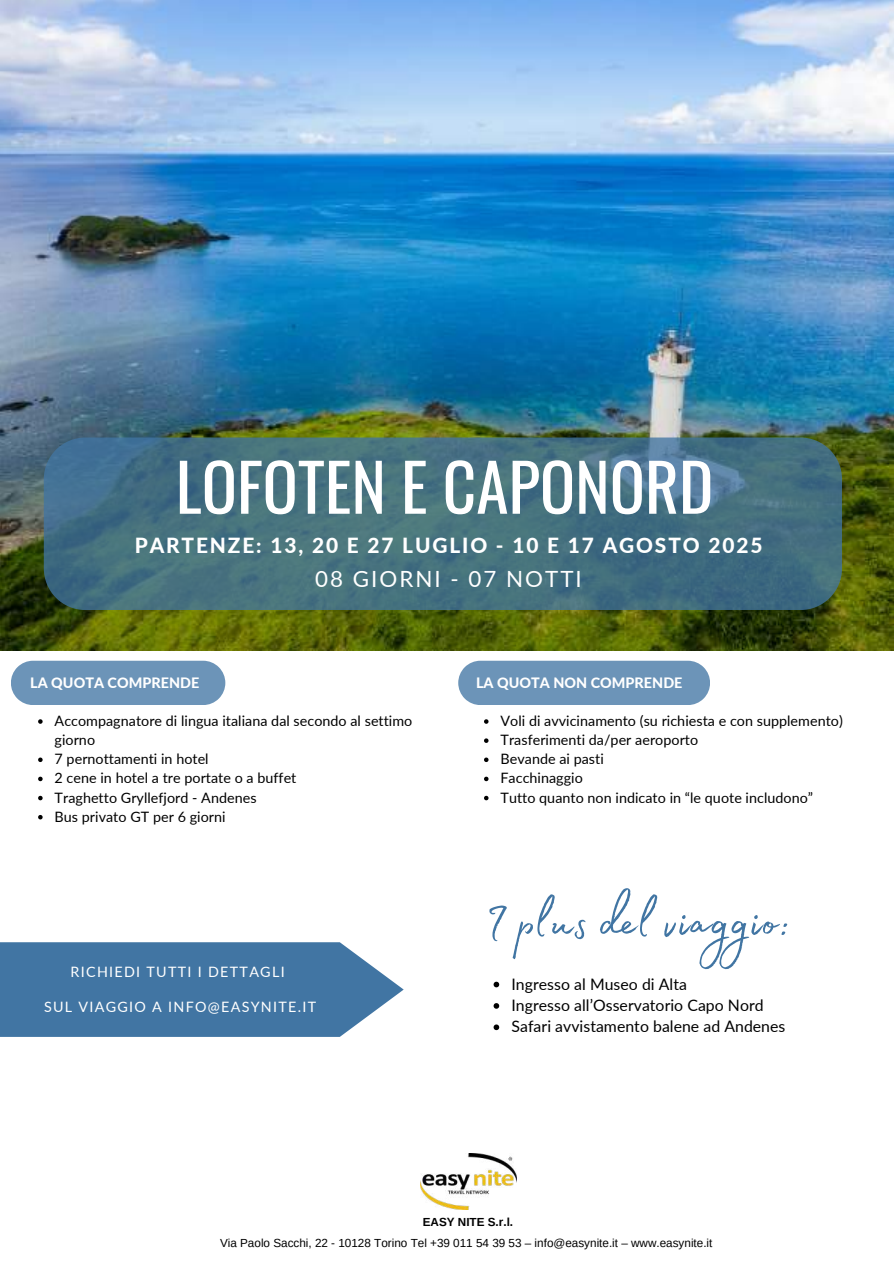
<style>
.page{position:relative;width:894px;height:1264px;background:#fff}
.page>*{position:absolute;margin:0;border:0;box-sizing:border-box;transform-origin:0 0}
.t1{font:65.4px "Oswald";color:#fff}
.t2{font:60.75px "Madelyn Fill";letter-spacing:.005em;color:#4175a3}
.t3{font:22.35px "Lato";letter-spacing:.09em;color:#fff}
.t4{font:800 20.85px "Lato";letter-spacing:.09em;color:#fff}
.t5{font:15.75px/21.3px "Lato";letter-spacing:.005em;color:#000}
.t6{font:14.25px/19.2px "Lato";letter-spacing:.005em;color:#000}
.t7{font:14.25px "Lato";letter-spacing:.09em;color:#fff}
.t8{font:800 14.25px "Lato";color:#fff}
.t9{font:11.7px "Arimo";color:#000}
.t10{font:700 11.7px "Arimo";color:#000}
</style>
<div class="page">
<img style="left:0;top:0;width:893px;height:650px">
<svg style="left:44px;top:437px;width:797px;height:173px;background:#45707f"></svg>
<div style="left:11px;top:660px;width:214px;height:45px;background:#6c94b8"></div>
<div style="left:458px;top:660px;width:252px;height:45px;background:#6c94b8"></div>
<img style="left:420px;top:1153px;width:96px;height:55px">
<svg style="left:0;top:942px;width:403px;height:94px;background:#507faa"></svg>
<svg style="left:38px;top:719px;width:5px;height:4px"></svg>
<svg style="left:38px;top:757px;width:5px;height:5px"></svg>
<svg style="left:38px;top:776px;width:5px;height:5px"></svg>
<svg style="left:38px;top:795px;width:5px;height:5px"></svg>
<svg style="left:38px;top:815px;width:5px;height:4px"></svg>
<svg style="left:484px;top:719px;width:4px;height:4px"></svg>
<svg style="left:484px;top:738px;width:4px;height:5px"></svg>
<svg style="left:484px;top:757px;width:4px;height:5px"></svg>
<svg style="left:484px;top:776px;width:4px;height:5px"></svg>
<svg style="left:484px;top:795px;width:4px;height:5px"></svg>
<svg style="left:493px;top:981px;width:6px;height:6px"></svg>
<svg style="left:493px;top:1003px;width:6px;height:5px"></svg>
<svg style="left:493px;top:1024px;width:6px;height:6px"></svg>
<h1 class="t1" style="left:176px;top:435px;width:539px">LOFOTEN E CAPONORD</h1>
<h3 class="t4" style="left:135px;top:532px;width:629px">PARTENZE: 13, 20 E 27 LUGLIO - 10 E 17 AGOSTO 2025</h3>
<h3 class="t3" style="left:315px;top:565px;width:268px">08 GIORNI - 07 NOTTI</h3>
<p class="t8" style="left:30px;top:673px;width:170px">LA QUOTA COMPRENDE</p>
<p class="t6" style="left:55px;top:711px;width:359px">Accompagnatore di lingua italiana dal secondo al settimo giorno<br>7 pernottamenti in hotel<br>2 cene in hotel a tre portate o a buffet<br>Traghetto Gryllefjord - Andenes<br>Bus privato GT per 6 giorni</p>
<p class="t7" style="left:71px;top:963px;width:215px">RICHIEDI TUTTI I DETTAGLI</p>
<p class="t7" style="left:44px;top:997px;width:274px">SUL VIAGGIO A INFO@EASYNITE.IT</p>
<p class="t8" style="left:476px;top:673px;width:208px">LA QUOTA NON COMPRENDE</p>
<p class="t6" style="left:500px;top:711px;width:344px">Voli di avvicinamento (su richiesta e con supplemento)<br>Trasferimenti da/per aeroporto<br>Bevande ai pasti<br>Facchinaggio<br>Tutto quanto non indicato in “le quote includono”</p>
<h2 class="t2" style="left:484px;top:875px;width:307px">I plus del viaggio:</h2>
<p class="t5" style="left:511px;top:972px;width:275px">Ingresso al Museo di Alta<br>Ingresso all’Osservatorio Capo Nord<br>Safari avvistamento balene ad Andenes</p>
<p class="t10" style="left:422px;top:1215px;width:92px">EASY NITE S.r.l.</p>
<p class="t9" style="left:220px;top:1236px;width:494px">Via Paolo Sacchi, 22 - 10128 Torino Tel +39 011 54 39 53 – info@easynite.it – www.easynite.it</p>
</div>
